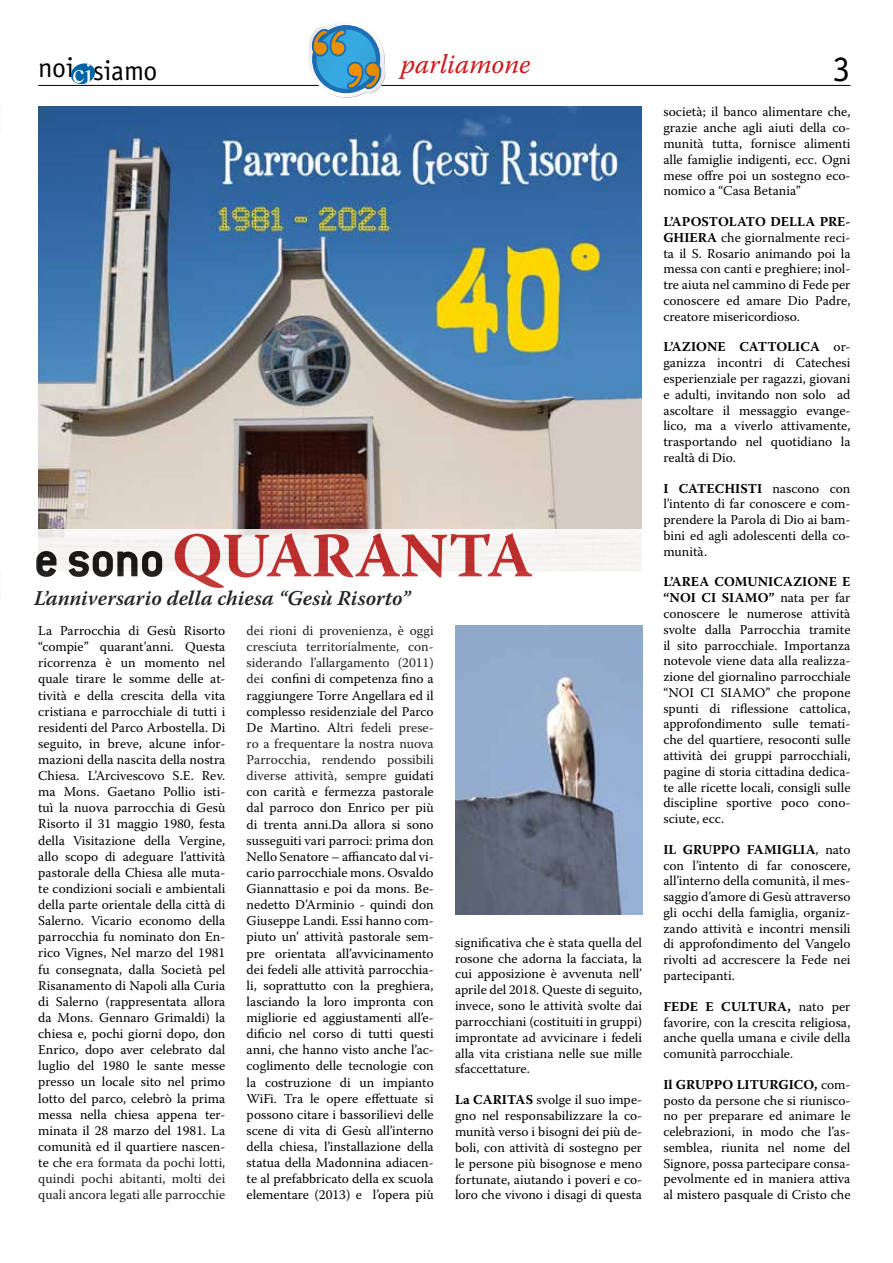
<style>
.page{position:relative;width:893px;height:1263px;background:#fff}
.page>*{position:absolute;margin:0;border:0;box-sizing:border-box;transform-origin:0 0}
.t1{font:700 63px "Warnock Pro";letter-spacing:-.01em;color:#bb1818}
.t2{font:36px "Officina Sans Std";color:#000}
.t3{font:27.75px "Officina Sans Std";letter-spacing:-.01em;color:#000}
.t4{font:italic 27px "Warnock Pro";color:#cd171a}
.t5{font:italic 600 21px "Warnock Pro";color:#000}
.t6{font:13.5px/16px "Warnock Pro";color:#000;text-align:justify}
.s1{font-family:"Conduit ITC";font-size:54px;color:#000}
.s2{color:#212121}
.s3{font-weight:700}
</style>
<div class="page">
<hr style="left:38px;top:85px;width:812px;height:1px;background:#000">
<svg style="left:70px;top:63px;width:26px;height:23px"></svg>
<img style="left:38px;top:106px;width:603px;height:423px">
<svg style="left:308px;top:23px;width:78px;height:75px"></svg>
<div style="left:34px;top:529px;width:608px;height:77px;background:#f9f8f7"></div>
<img style="left:455px;top:625px;width:187px;height:289px">
<h3 class="t3" style="left:38px;top:55px;width:121px">noi siamo</h3>
<h3 class="t4" style="left:401px;top:48px;width:131px">parliamone</h3>
<h2 class="t2" style="left:832px;top:48px;width:19px">3</h2>
<h1 class="t1" style="left:34px;top:518px;width:500px"><span class="s1">e sono</span> QUARANTA</h1>
<h3 class="t5" style="left:34px;top:585px;width:378px">L’anniversario della chiesa “Gesù Risorto”</h3>
<p class="t6" style="left:38px;top:622px;width:189px">La Parrocchia di Gesù Risorto “compie” quarant’anni. Questa ricorrenza è un momento nel quale tirare le somme delle at&shy;tività e della crescita della vita cristiana e parrocchiale di tutti i residenti del Parco Arbostella. Di seguito, in breve, alcune infor&shy;mazioni della nascita della nostra Chiesa. L’Arcivescovo S.E. Rev. ma Mons. Gaetano Pollio isti&shy;tuì la nuova parrocchia di Gesù Risorto il 31 maggio 1980, festa della Visitazione della Vergine, allo scopo di adeguare l’attività pastorale della Chiesa alle muta&shy;te condizioni sociali e ambientali della parte orientale della città di Salerno. Vicario economo della parrocchia fu nominato don En&shy;rico Vignes, Nel marzo del 1981 fu consegnata, dalla Società pel Risanamento di Napoli alla Curia di Salerno (rappresentata allora da Mons. Gennaro Grimaldi) la chiesa e, pochi giorni dopo, don Enrico, dopo aver celebrato dal luglio del 1980 le sante messe presso un locale sito nel primo lotto del parco, celebrò la prima messa nella chiesa appena ter&shy;minata il 28 marzo del 1981. La comunità ed il quartiere nascen&shy;te che <span class="s2">era formata da pochi lotti, quindi pochi abitanti, molti dei quali ancora legati alle parrocchie</span></p>
<p class="t6" style="left:247px;top:622px;width:189px"><span class="s2">dei rioni di provenienza, è oggi cresciuta territorialmente, con&shy;siderando l’allargamento (2011) dei</span> confini di competenza fino a raggiungere Torre Angellara ed il complesso residenziale del Parco De Martino. A<span class="s2">ltri fedeli prese&shy;ro a frequentare la nostra nuova Parrocchia, rendendo possibili diverse attività, sempre</span> guidati con carità e fermezza pastorale dal parroco don Enrico per più di trenta anni.Da allora si sono susseguiti vari parroci: prima don Nello Senatore – affiancato dal vi&shy;cario parrocchiale mons. Osvaldo Giannattasio e poi da mons. Be&shy;nedetto D’Arminio - quindi don Giuseppe Landi. Essi hanno com&shy;piuto un’ attività pastorale sem&shy;pre orientata all’avvicinamento dei fedeli alle attività parrocchia&shy;li, soprattutto con la preghiera, lasciando la loro impronta con migliorie ed aggiustamenti all’e&shy;dificio nel corso di tutti questi anni, che hanno visto anche l’ac&shy;coglimento delle tecnologie con la costruzione di un impianto WiFi. Tra le opere effettuate si possono citare i bassorilievi delle scene di vita di Gesù all’interno della chiesa, l’installazione della statua della Madonnina adiacen&shy;te al prefabbricato della ex scuola elementare (2013) e l’opera più</p>
<p class="t6" style="left:455px;top:934px;width:189px">significativa che è stata quella del rosone che adorna la facciata, la cui apposizione è avvenuta nell’ aprile del 2018. Queste di seguito, invece, sono le attività svolte dai parrocchiani (costituiti in gruppi) improntate ad avvicinare i fedeli alla vita cristiana nelle sue mille sfaccettature.</p>
<p class="t6" style="left:455px;top:1092px;width:189px"><span class="s3">La CARITAS</span> svolge il suo impe&shy;gno nel responsabilizzare la co&shy;munità verso i bisogni dei più de&shy;boli, con attività di sostegno per le persone più bisognose e meno fortunate, aiutando i poveri e co&shy;loro che vivono i disagi di questa</p>
<p class="t6" style="left:663px;top:104px;width:189px">società; il banco alimentare che, grazie anche agli aiuti della co&shy;munità tutta, fornisce alimenti alle famiglie indigenti, ecc. Ogni mese offre poi un sostegno eco&shy;nomico a “Casa Betania”</p>
<p class="t6" style="left:663px;top:214px;width:189px"><span class="s3">L’APOSTOLATO DELLA PRE-GHIERA</span> che giornalmente reci&shy;ta il S. Rosario animando poi la messa con canti e preghiere; inol&shy;tre aiuta nel cammino di Fede per conoscere ed amare Dio Padre, creatore misericordioso.</p>
<p class="t6" style="left:663px;top:339px;width:189px"><span class="s3">L’AZIONE CATTOLICA</span> or&shy;ganizza incontri di Catechesi esperienziale per ragazzi, giovani e adulti, invitando non solo ad ascoltare il messaggio evange&shy;lico, ma a viverlo attivamente, trasportando nel quotidiano la realtà di Dio.</p>
<p class="t6" style="left:663px;top:480px;width:189px"><span class="s3">I CATECHISTI</span> nascono con l’intento di far conoscere e com&shy;prendere la Parola di Dio ai bam&shy;bini ed agli adolescenti della co&shy;munità.</p>
<p class="t6" style="left:663px;top:574px;width:189px"><span class="s3">L’AREA COMUNICAZIONE E “NOI CI SIAMO”</span> nata per far conoscere le numerose attività svolte dalla Parrocchia tramite il sito parrocchiale. Importanza notevole viene data alla realizza&shy;zione del giornalino parrocchiale “NOI CI SIAMO” che propone spunti di riflessione cattolica, approfondimento sulle temati&shy;che del quartiere, resoconti sulle attività dei gruppi parrocchiali, pagine di storia cittadina dedica&shy;te alle ricette locali, consigli sulle discipline sportive poco cono&shy;sciute, ecc.</p>
<p class="t6" style="left:663px;top:841px;width:189px"><span class="s3">IL GRUPPO FAMIGLIA</span>, nato con l’intento di far conoscere, all’interno della comunità, il mes&shy;saggio d’amore di Gesù attraverso gli occhi della famiglia, organiz&shy;zando attività e incontri mensili di approfondimento del Vangelo rivolti ad accrescere la Fede nei partecipanti.</p>
<p class="t6" style="left:663px;top:998px;width:189px"><span class="s3">FEDE E CULTURA,</span> nato per favorire, con la crescita religiosa, anche quella umana e civile della comunità parrocchiale.</p>
<p class="t6" style="left:663px;top:1076px;width:189px"><span class="s3">Il GRUPPO LITURGICO,</span> com&shy;posto da persone che si riunisco&shy;no per preparare ed animare le celebrazioni, in modo che l’as&shy;semblea, riunita nel nome del Signore, possa partecipare consa&shy;pevolmente ed in maniera attiva al mistero pasquale di Cristo che</p>
</div>
